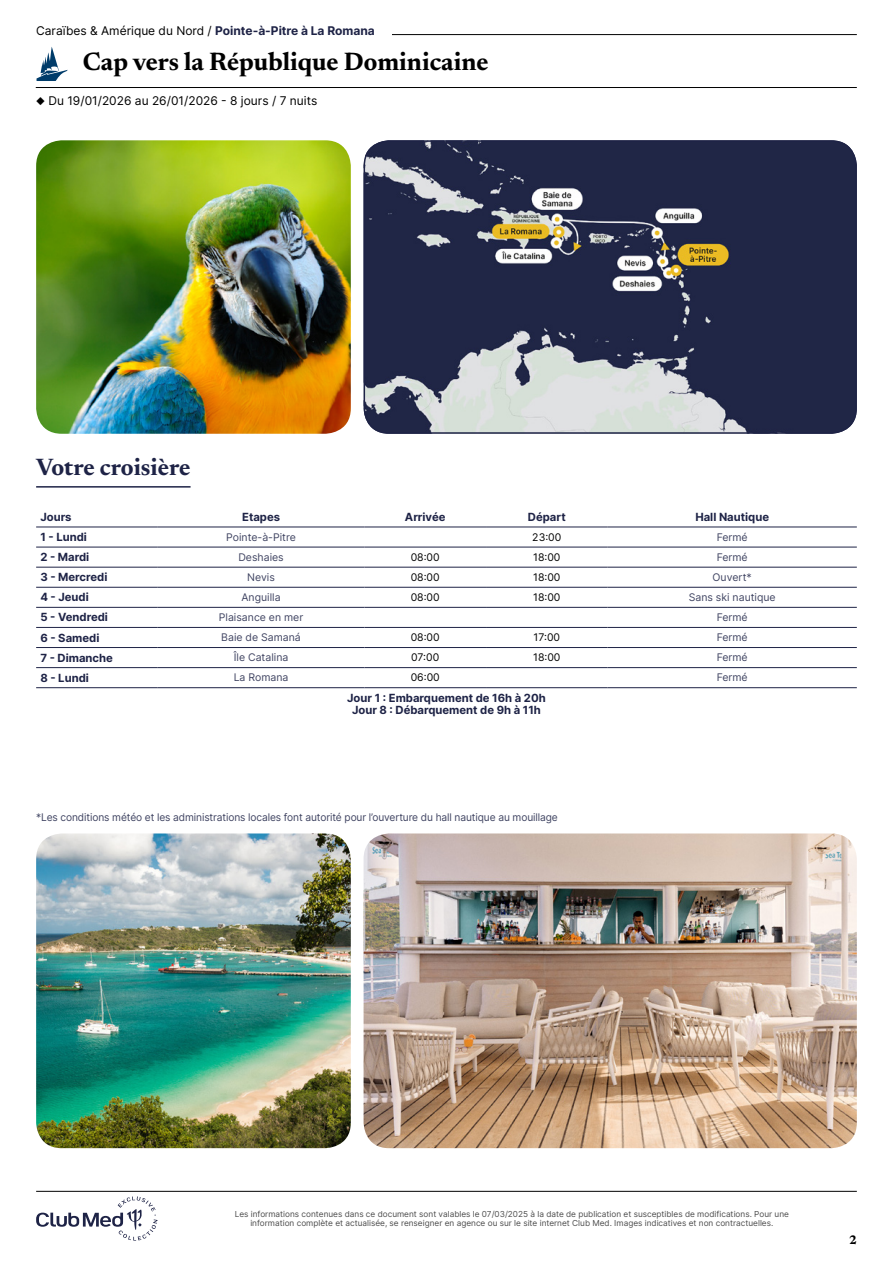
<style>
.page{position:relative;width:893px;height:1263px;background:#fff}
.page>*{position:absolute;margin:0;border:0;box-sizing:border-box;transform-origin:0 0}
.t1{font:700 25.5px "Newsreader 24 pt";color:#000}
.t2{font:700 24px "Newsreader 24 pt";color:#1e2346}
.t3{font:700 12.6px "Newsreader 24 pt";color:#000}
.t4{font:12px "Inter";color:#000}
.t5{font:700 11.25px/12px "Inter";color:#1e2346;text-align:center}
.t6{font:10.5px "Inter";color:#404462}
.t7{font:10.5px "Inter";color:#000}
.t8{font:8.25px/9px "Inter";color:#4d4d4d;text-align:center}
.s1{font-weight:700;color:#1e2346}
</style>
<div class="page">
<hr style="left:107px;top:34px;width:750px;height:1px;background:#000">
<hr style="left:36px;top:87px;width:821px;height:1px;background:#000">
<svg style="left:36px;top:47px;width:32px;height:34px"></svg>
<div style="left:36px;top:26px;width:356px;height:17px;background:#fff"></div>
<img style="left:364px;top:833px;width:493px;height:315px">
<hr style="left:36px;top:527px;width:122px;height:1px;background:#1e2346">
<hr style="left:158px;top:527px;width:206px;height:1px;background:#1e2346">
<hr style="left:364px;top:527px;width:122px;height:1px;background:#1e2346">
<hr style="left:486px;top:527px;width:122px;height:1px;background:#1e2346">
<hr style="left:608px;top:527px;width:249px;height:1px;background:#1e2346">
<hr style="left:36px;top:547px;width:122px;height:1px;background:#1e2346">
<hr style="left:158px;top:547px;width:206px;height:1px;background:#1e2346">
<hr style="left:364px;top:547px;width:122px;height:1px;background:#1e2346">
<hr style="left:486px;top:547px;width:122px;height:1px;background:#1e2346">
<hr style="left:608px;top:547px;width:249px;height:1px;background:#1e2346">
<hr style="left:36px;top:567px;width:122px;height:1px;background:#1e2346">
<hr style="left:158px;top:567px;width:206px;height:1px;background:#1e2346">
<hr style="left:364px;top:567px;width:122px;height:1px;background:#1e2346">
<hr style="left:486px;top:567px;width:122px;height:1px;background:#1e2346">
<hr style="left:608px;top:567px;width:249px;height:1px;background:#1e2346">
<hr style="left:36px;top:587px;width:122px;height:1px;background:#1e2346">
<hr style="left:158px;top:587px;width:206px;height:1px;background:#1e2346">
<hr style="left:364px;top:587px;width:122px;height:1px;background:#1e2346">
<hr style="left:486px;top:587px;width:122px;height:1px;background:#1e2346">
<hr style="left:608px;top:587px;width:249px;height:1px;background:#1e2346">
<hr style="left:36px;top:607px;width:122px;height:1px;background:#1e2346">
<hr style="left:158px;top:607px;width:206px;height:1px;background:#1e2346">
<hr style="left:364px;top:607px;width:122px;height:1px;background:#1e2346">
<hr style="left:486px;top:607px;width:122px;height:1px;background:#1e2346">
<hr style="left:608px;top:607px;width:249px;height:1px;background:#1e2346">
<hr style="left:36px;top:627px;width:122px;height:1px;background:#1e2346">
<hr style="left:158px;top:627px;width:206px;height:1px;background:#1e2346">
<hr style="left:364px;top:627px;width:122px;height:1px;background:#1e2346">
<hr style="left:486px;top:627px;width:122px;height:1px;background:#1e2346">
<hr style="left:608px;top:627px;width:249px;height:1px;background:#1e2346">
<hr style="left:36px;top:647px;width:122px;height:1px;background:#1e2346">
<hr style="left:158px;top:647px;width:206px;height:1px;background:#1e2346">
<hr style="left:364px;top:647px;width:122px;height:1px;background:#1e2346">
<hr style="left:486px;top:647px;width:122px;height:1px;background:#1e2346">
<hr style="left:608px;top:647px;width:249px;height:1px;background:#1e2346">
<hr style="left:36px;top:667px;width:122px;height:1px;background:#1e2346">
<hr style="left:36px;top:687px;width:122px;height:1px;background:#1e2346">
<hr style="left:158px;top:667px;width:206px;height:1px;background:#1e2346">
<hr style="left:158px;top:687px;width:206px;height:1px;background:#1e2346">
<hr style="left:364px;top:667px;width:122px;height:1px;background:#1e2346">
<hr style="left:364px;top:687px;width:122px;height:1px;background:#1e2346">
<hr style="left:486px;top:667px;width:122px;height:1px;background:#1e2346">
<hr style="left:486px;top:687px;width:122px;height:1px;background:#1e2346">
<hr style="left:608px;top:667px;width:249px;height:1px;background:#1e2346">
<hr style="left:608px;top:687px;width:249px;height:1px;background:#1e2346">
<img style="left:364px;top:140px;width:493px;height:294px">
<div style="left:364px;top:140px;width:493px;height:294px;border:2px solid #1e2346;border-radius:25px"></div>
<img style="left:36px;top:140px;width:315px;height:294px">
<img style="left:36px;top:833px;width:315px;height:315px">
<hr style="left:36px;top:486px;width:155px;height:2px;background:#1e2346">
<svg style="left:36px;top:1196px;width:122px;height:44px"></svg>
<hr style="left:36px;top:1191px;width:821px;height:1px;background:#000">
<h3 class="t4" style="left:36px;top:22px;width:340px">Caraïbes &amp; Amérique du Nord / <span class="s1">Pointe-à-Pitre à La Romana</span></h3>
<h1 class="t1" style="left:83px;top:43px;width:407px">Cap vers la République Dominicaine</h1>
<h3 class="t4" style="left:36px;top:92px;width:283px">◆ Du 19/01/2026 au 26/01/2026 - 8 jours / 7 nuits</h3>
<h2 class="t2" style="left:36px;top:450px;width:156px">Votre croisière</h2>
<h3 class="t5" style="left:40px;top:510px;width:33px">Jours</h3>
<h3 class="t5" style="left:242px;top:510px;width:39px">Etapes</h3>
<h3 class="t5" style="left:405px;top:510px;width:42px">Arrivée</h3>
<h3 class="t5" style="left:528px;top:510px;width:39px">Départ</h3>
<h3 class="t5" style="left:695px;top:510px;width:75px">Hall Nautique</h3>
<h3 class="t5" style="left:40px;top:531px;width:48px">1 - Lundi</h3>
<p class="t6" style="left:226px;top:529px;width:71px">Pointe-à-Pitre</p>
<p class="t7" style="left:532px;top:529px;width:31px">23:00</p>
<p class="t6" style="left:717px;top:529px;width:32px">Fermé</p>
<h3 class="t5" style="left:40px;top:551px;width:50px">2 - Mardi</h3>
<p class="t6" style="left:238px;top:549px;width:47px">Deshaies</p>
<p class="t7" style="left:411px;top:549px;width:31px">08:00</p>
<p class="t7" style="left:533px;top:549px;width:29px">18:00</p>
<p class="t6" style="left:717px;top:549px;width:32px">Fermé</p>
<h3 class="t5" style="left:40px;top:571px;width:69px">3 - Mercredi</h3>
<p class="t6" style="left:247px;top:570px;width:29px">Nevis</p>
<p class="t7" style="left:411px;top:570px;width:31px">08:00</p>
<p class="t7" style="left:533px;top:570px;width:29px">18:00</p>
<p class="t6" style="left:713px;top:570px;width:41px">Ouvert*</p>
<h3 class="t5" style="left:40px;top:591px;width:50px">4 - Jeudi</h3>
<p class="t6" style="left:242px;top:590px;width:41px">Anguilla</p>
<p class="t7" style="left:411px;top:590px;width:31px">08:00</p>
<p class="t7" style="left:533px;top:590px;width:29px">18:00</p>
<p class="t6" style="left:689px;top:590px;width:88px">Sans ski nautique</p>
<h3 class="t5" style="left:40px;top:611px;width:69px">5 - Vendredi</h3>
<p class="t6" style="left:219px;top:610px;width:86px">Plaisance en mer</p>
<p class="t6" style="left:717px;top:610px;width:32px">Fermé</p>
<h3 class="t5" style="left:40px;top:631px;width:61px">6 - Samedi</h3>
<p class="t6" style="left:221px;top:630px;width:81px">Baie de Samaná</p>
<p class="t7" style="left:411px;top:630px;width:31px">08:00</p>
<p class="t7" style="left:534px;top:630px;width:28px">17:00</p>
<p class="t6" style="left:717px;top:630px;width:32px">Fermé</p>
<h3 class="t5" style="left:40px;top:651px;width:74px">7 - Dimanche</h3>
<p class="t6" style="left:234px;top:650px;width:56px">Île Catalina</p>
<p class="t7" style="left:411px;top:650px;width:30px">07:00</p>
<p class="t7" style="left:533px;top:650px;width:29px">18:00</p>
<p class="t6" style="left:717px;top:650px;width:32px">Fermé</p>
<h3 class="t5" style="left:40px;top:671px;width:50px">8 - Lundi</h3>
<p class="t6" style="left:234px;top:670px;width:56px">La Romana</p>
<p class="t7" style="left:411px;top:670px;width:31px">06:00</p>
<p class="t6" style="left:717px;top:670px;width:32px">Fermé</p>
<h3 class="t5" style="left:347px;top:691px;width:200px">Jour 1 : Embarquement de 16h à 20h<br>Jour 8 : Débarquement de 9h à 11h</h3>
<p class="t6" style="left:36px;top:809px;width:523px">*Les conditions météo et les administrations locales font autorité pour l’ouverture du hall nautique au mouillage</p>
<p class="t8" style="left:235px;top:1209px;width:556px">Les informations contenues dans ce document sont valables le 07/03/2025 à la date de publication et susceptibles de modifications. Pour une information complète et actualisée, se renseigner en agence ou sur le site internet Club Med. Images indicatives et non contractuelles.</p>
<h3 class="t3" style="left:849px;top:1230px;width:9px">2</h3>
</div>
